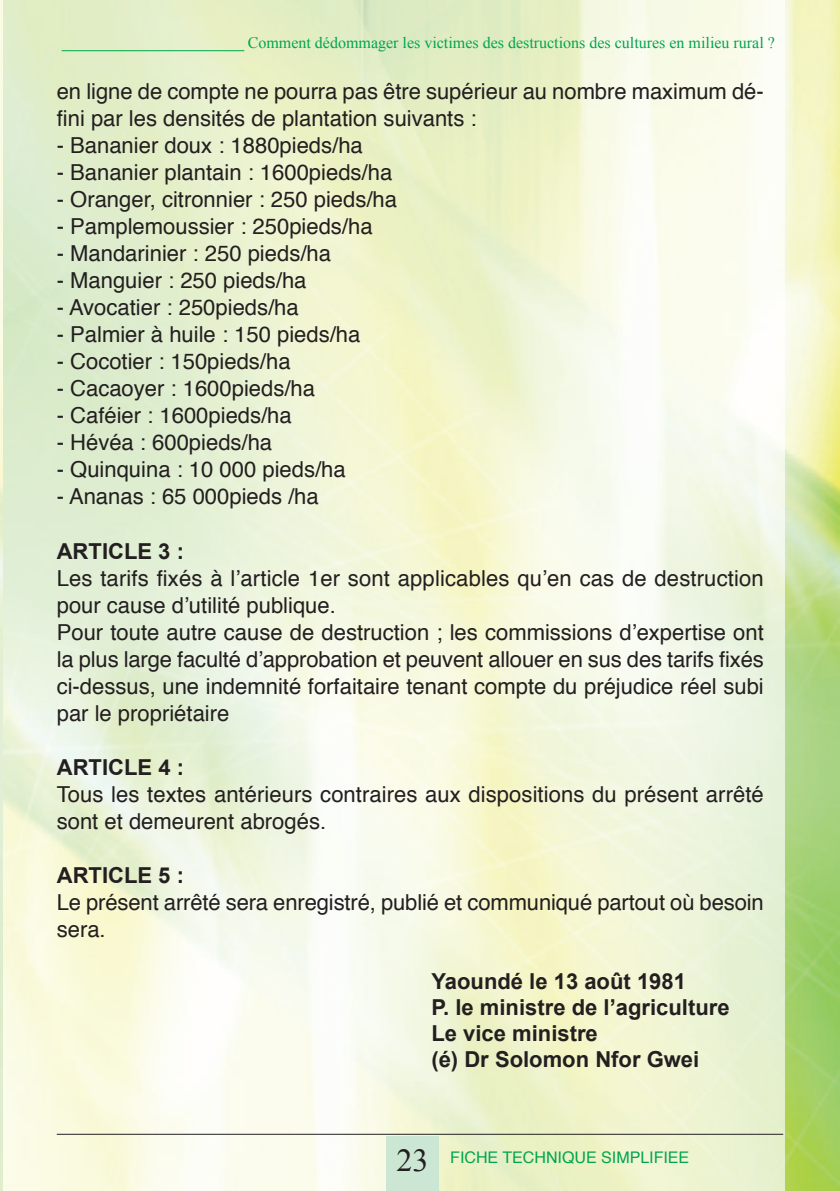
<style>
.page{position:relative;width:840px;height:1191px;background:#fff}
.page>*{position:absolute;margin:0;border:0;box-sizing:border-box;transform-origin:0 0}
.t1{font:32px "Times New Roman";color:#231f20}
.t2{font:22px/27px "Helvetica";color:#231f20}
.t3{font:700 22px/26px "Arial";color:#231f20}
.t4{font:16px "Times New Roman";color:#00a54f}
.t5{font:16px "Helvetica";color:#00a54f}
</style>
<div class="page">
<img style="left:3px;top:0;width:781px;height:1191px">
<img style="left:784px;top:0;width:55px;height:1191px">
<div style="left:386px;top:1136px;width:52px;height:54px;background:#cbe6d3"></div>
<hr style="left:62px;top:50px;width:182px;height:1px;background:#00a54f">
<hr style="left:57px;top:1133px;width:725px;height:1px;background:#231f20">
<p class="t4" style="left:248px;top:34px;width:528px">Comment dédommager les victimes des destructions des cultures en milieu rural ?</p>
<p class="t2" style="left:57px;top:80px;width:708px">en ligne de compte ne pourra pas être supérieur au nombre maximum dé&shy;fini par les densités de plantation suivants :</p>
<p class="t2" style="left:57px;top:134px;width:307px">- Bananier doux : 1880pieds/ha</p>
<p class="t2" style="left:57px;top:161px;width:337px">- Bananier plantain : 1600pieds/ha</p>
<p class="t2" style="left:57px;top:188px;width:341px">- Oranger, citronnier : 250 pieds/ha</p>
<p class="t2" style="left:57px;top:215px;width:317px">- Pamplemoussier : 250pieds/ha</p>
<p class="t2" style="left:57px;top:242px;width:275px">- Mandarinier : 250 pieds/ha</p>
<p class="t2" style="left:57px;top:269px;width:251px">- Manguier : 250 pieds/ha</p>
<p class="t2" style="left:57px;top:296px;width:243px">- Avocatier : 250pieds/ha</p>
<p class="t2" style="left:57px;top:323px;width:305px">- Palmier à huile : 150 pieds/ha</p>
<p class="t2" style="left:57px;top:350px;width:235px">- Cocotier : 150pieds/ha</p>
<p class="t2" style="left:57px;top:377px;width:260px">- Cacaoyer : 1600pieds/ha</p>
<p class="t2" style="left:57px;top:404px;width:236px">- Caféier : 1600pieds/ha</p>
<p class="t2" style="left:57px;top:431px;width:217px">- Hévéa : 600pieds/ha</p>
<p class="t2" style="left:57px;top:458px;width:290px">- Quinquina : 10 000 pieds/ha</p>
<p class="t2" style="left:57px;top:485px;width:263px">- Ananas : 65 000pieds /ha</p>
<p class="t3" style="left:57px;top:538px;width:129px">arTICLE 3 :</p>
<p class="t2" style="left:57px;top:566px;width:708px">Les tarifs fixés à l’article 1er sont applicables qu’en cas de destruction pour cause d’utilité publique.<br>Pour toute autre cause de destruction ; les commissions d’expertise ont la plus large faculté d’approbation et peuvent allouer en sus des tarifs fixés ci-dessus, une indemnité forfaitaire tenant compte du préjudice réel subi par le propriétaire</p>
<p class="t3" style="left:57px;top:754px;width:129px">arTICLE 4 :</p>
<p class="t2" style="left:57px;top:782px;width:708px">Tous les textes antérieurs contraires aux dispositions du présent arrêté sont et demeurent abrogés.</p>
<p class="t3" style="left:57px;top:862px;width:129px">arTICLE 5 :</p>
<p class="t2" style="left:57px;top:890px;width:708px">Le présent arrêté sera enregistré, publié et communiqué partout où besoin sera.</p>
<p class="t3" style="left:431px;top:968px;width:299px">yaoundé le 13 août 1981<br>P. le ministre de l’agriculture<br>Le vice ministre<br>(é) dr Solomon Nfor gwei</p>
<h1 class="t1" style="left:396px;top:1142px;width:33px">23</h1>
<p class="t5" style="left:450px;top:1151px;width:240px">FICHE TECHNIQUE SIMPLIFIEE</p>
</div>
